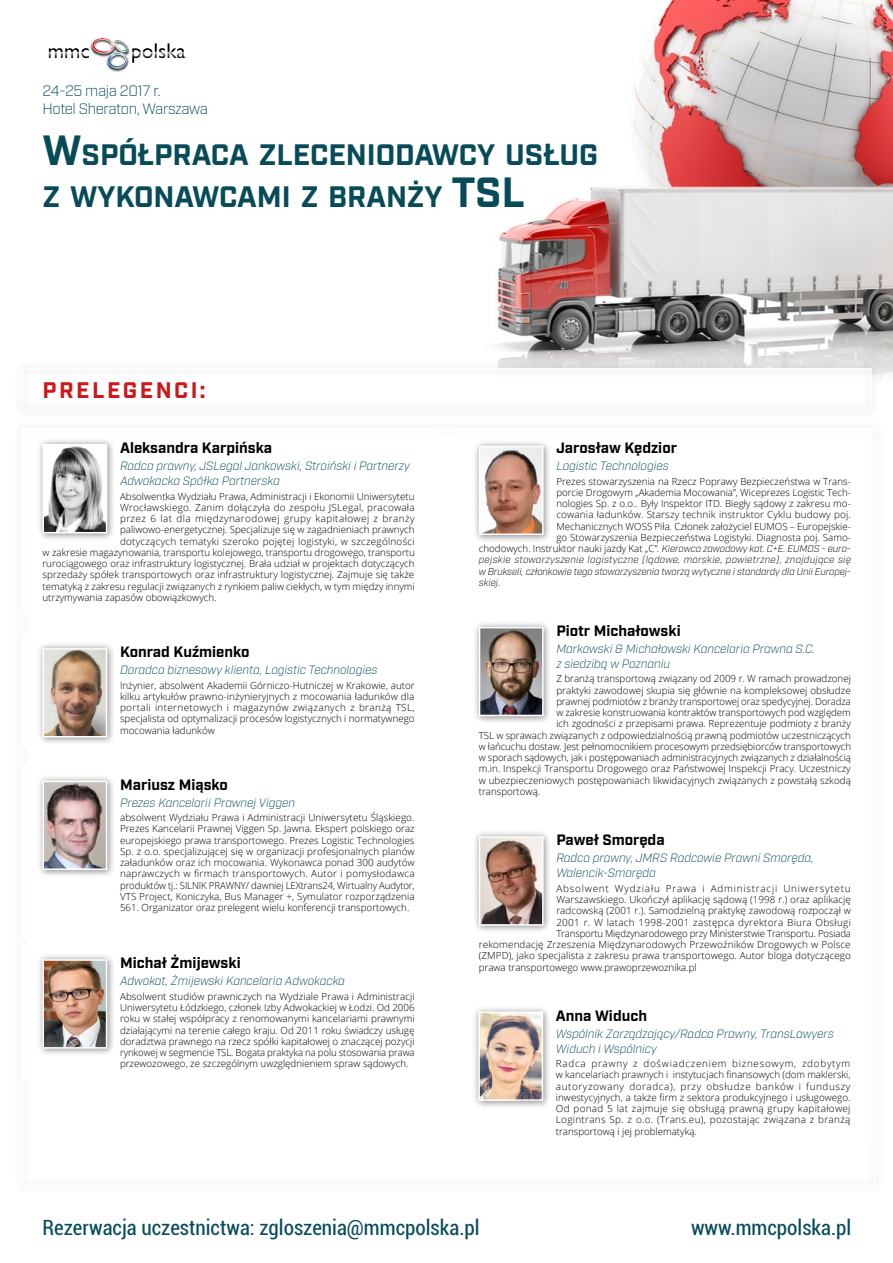
<style>
.page{position:relative;width:893px;height:1263px;background:#fff}
.page>*{position:absolute;margin:0;border:0;box-sizing:border-box;transform-origin:0 0}
.t1{font:700 29.55px/42.2px "Industry";letter-spacing:-.005em;color:#074b59}
.t2{font:700 22.5px "Industry";letter-spacing:.11em;color:#cd171a}
.t3{font:condensed 21px "Roboto";color:#074b59}
.t4{font:700 15px "Industry";color:#000}
.t5{font:300 15px/18px "Industry";letter-spacing:-.025em;color:#074b59}
.t6{font:italic 300 12px/15px "Industry";color:#074b59}
.t7{font:300 9.75px/11.2px "Open Sans";color:#000;text-align:justify}
.t8{font:italic 300 9.75px/11.2px "Industry";color:#000;text-align:justify}
.t9{font:300 9.75px "Open Sans";letter-spacing:.025em;color:#000}
.t10{font:300 9.75px "Open Sans";letter-spacing:.02em;color:#000}
.t11{font:300 9.75px "Open Sans";letter-spacing:.04em;color:#000}
.t12{font:300 9.75px "Open Sans";letter-spacing:.075em;color:#000}
.s1{font-size:42.15px}
.s2{font-family:"Industry";font-style:italic}
</style>
<div class="page">
<img style="left:497px;top:0;width:396px;height:381px">
<svg style="left:49px;top:38px;width:136px;height:34px"></svg>
<div style="left:13px;top:359px;width:867px;height:60px;background:#000;opacity:.25"></div>
<div style="left:35px;top:641px;width:80px;height:104px;background:#000;opacity:.25"></div>
<img style="left:46px;top:651px;width:58px;height:83px">
<div style="left:43px;top:648px;width:64px;height:89px;border:2px solid #fff"></div>
<div style="left:35px;top:952px;width:80px;height:104px;background:#000;opacity:.25"></div>
<img style="left:46px;top:962px;width:58px;height:83px">
<div style="left:43px;top:959px;width:64px;height:89px;border:2px solid #fff"></div>
<div style="left:471px;top:619px;width:81px;height:105px;background:#000;opacity:.25"></div>
<img style="left:482px;top:630px;width:59px;height:83px">
<div style="left:479px;top:627px;width:65px;height:89px;border:2px solid #fff"></div>
<div style="left:471px;top:829px;width:81px;height:104px;background:#000;opacity:.25"></div>
<img style="left:482px;top:839px;width:59px;height:84px">
<div style="left:479px;top:836px;width:65px;height:90px;border:2px solid #fff"></div>
<div style="left:471px;top:438px;width:81px;height:104px;background:#000;opacity:.25"></div>
<img style="left:482px;top:449px;width:59px;height:83px">
<div style="left:479px;top:446px;width:65px;height:89px;border:2px solid #fff"></div>
<div style="left:471px;top:1004px;width:80px;height:104px;background:#000;opacity:.25"></div>
<img style="left:481px;top:1014px;width:59px;height:84px">
<div style="left:478px;top:1011px;width:65px;height:90px;border:2px solid #fff"></div>
<div style="left:35px;top:773px;width:80px;height:104px;background:#000;opacity:.25"></div>
<img style="left:46px;top:784px;width:58px;height:83px">
<div style="left:43px;top:781px;width:64px;height:89px;border:2px solid #fff"></div>
<div style="left:35px;top:437px;width:80px;height:104px;background:#000;opacity:.25"></div>
<img style="left:46px;top:447px;width:58px;height:83px">
<div style="left:43px;top:444px;width:64px;height:89px;border:2px solid #fff"></div>
<h3 class="t5" style="left:43px;top:82px;width:167px">24-25 maja 2017 r.<br>Hotel Sheraton, Warszawa</h3>
<h1 class="t1" style="left:43px;top:135px;width:557px"><span class="s1">W</span>SPÓŁPRACA ZLECENIODAWCY USŁUG<br>Z WYKONAWCAMI Z BRANŻY <span class="s1">TSL</span></h1>
<h2 class="t2" style="left:43px;top:377px;width:164px">PRELEGENCI:</h2>
<h3 class="t4" style="left:120px;top:439px;width:153px">Aleksandra Karpińska</h3>
<p class="t6" style="left:120px;top:459px;width:291px">Radca prawny, JSLegal Jankowski, Stroiński i Partnerzy<br>Adwokacka Spółka Partnerska</p>
<p class="t7" style="left:120px;top:490px;width:296px">Absolwentka Wydziału Prawa, Administracji i Ekonomii Uniwersytetu</p>
<p class="t9" style="left:120px;top:501px;width:296px">Wrocławskiego. Zanim dołączyła do zespołu JSLegal, pracowała</p>
<p class="t11" style="left:120px;top:512px;width:296px">przez 6 lat dla międzynarodowej grupy kapitałowej z branży</p>
<p class="t7" style="left:120px;top:524px;width:296px">paliwowo-energetycznej. Specjalizuje się w zagadnieniach prawnych</p>
<p class="t10" style="left:120px;top:534px;width:296px">dotyczących tematyki szeroko pojętej logistyki, w szczególności</p>
<p class="t7" style="left:43px;top:546px;width:374px">w zakresie magazynowania, transportu kolejowego, transportu drogowego, transportu</p>
<p class="t7" style="left:43px;top:558px;width:374px">rurociągowego oraz infrastruktury logistycznej. Brała udział w projektach dotyczących</p>
<p class="t7" style="left:43px;top:569px;width:373px">sprzedaży spółek transportowych oraz infrastruktury logistycznej. Zajmuje się także</p>
<p class="t7" style="left:43px;top:580px;width:374px">tematyką z zakresu regulacji związanych z rynkiem paliw ciekłych, w tym między innymi</p>
<p class="t7" style="left:43px;top:591px;width:176px">utrzymywania zapasów obowiązkowych.</p>
<h3 class="t4" style="left:120px;top:643px;width:131px">Konrad Kuźmienko</h3>
<p class="t6" style="left:120px;top:663px;width:259px">Doradca biznesowy klienta, Logistic Technologies</p>
<p class="t7" style="left:120px;top:679px;width:296px">Inżynier, absolwent Akademii Górniczo-Hutniczej w Krakowie, autor kilku artykułów prawno-inżynieryjnych z mocowania ładunków dla portali internetowych i magazynów związanych z branżą TSL, specjalista od optymalizacji procesów logistycznych i normatywnego mocowania ładunków</p>
<h3 class="t4" style="left:120px;top:775px;width:109px">Mariusz Miąsko</h3>
<p class="t6" style="left:120px;top:795px;width:177px">Prezes Kancelarii Prawnej Viggen</p>
<p class="t7" style="left:120px;top:812px;width:296px">absolwent Wydziału Prawa i Administracji Uniwersytetu Śląskiego.<br>Prezes Kancelarii Prawnej Viggen Sp. Jawna. Ekspert polskiego oraz europejskiego prawa transportowego. Prezes Logistic Technologies Sp. z o.o. specjalizującej się w organizacji profesjonalnych planów załadunków oraz ich mocowania. Wykonawca ponad 300 audytów naprawczych w firmach transportowych. Autor i pomysłodawca produktów tj.: SILNIK PRAWNY/ dawniej LEXtrans24, Wirtualny Audytor, VTS Project, Koniczyka, Bus Manager +, Symulator rozporządzenia 561. Organizator oraz prelegent wielu konferencji transportowych.</p>
<h3 class="t4" style="left:120px;top:954px;width:122px">Michał Żmijewski</h3>
<p class="t6" style="left:120px;top:974px;width:226px">Adwokat, Żmijewski Kancelaria Adwokacka</p>
<p class="t7" style="left:120px;top:990px;width:296px">Absolwent studiów prawniczych na Wydziale Prawa i Administracji Uniwersytetu Łódzkiego, członek Izby Adwokackiej w Łodzi. Od 2006 roku w stałej współpracy z renomowanymi kancelariami prawnymi działającymi na terenie całego kraju. Od 2011 roku świadczy usługę doradztwa prawnego na rzecz spółki kapitałowej o znaczącej pozycji rynkowej w segmencie TSL. Bogata praktyka na polu stosowania prawa przewozowego, ze szczególnym uwzględnieniem spraw sądowych.</p>
<h3 class="t4" style="left:556px;top:439px;width:122px">Jarosław Kędzior</h3>
<p class="t6" style="left:556px;top:459px;width:114px">Logistic Technologies</p>
<p class="t7" style="left:479px;top:475px;width:374px;text-align:right">Prezes stowarzyszenia na Rzecz Poprawy Bezpieczeństwa w Trans-<br>porcie Drogowym „Akademia Mocowania”, Wiceprezes Logistic Tech-<br>nologies Sp. z o.o.. Były Inspektor ITD. Biegły sądowy z zakresu mo-<br>cowania ładunków. Starszy technik instruktor Cyklu budowy poj.<br>Mechanicznych WOSS Piła. Członek założyciel EUMOS – Europejskie-<br>go Stowarzyszenia Bezpieczeństwa Logistyki. Diagnosta poj. Samo-<br>chodowych. Instruktor nauki jazdy Kat „C”<span class="s2">. Kierowca zawodowy kat. C+E. EUMOS - euro-</span></p>
<p class="t8" style="left:479px;top:554px;width:374px">pejskie stowarzyszenie logistyczne (lądowe, morskie, powietrzne), znajdujące się w Brukseli, członkowie tego stowarzyszenia tworzą wytyczne i standardy dla Unii Europej&shy;skiej.</p>
<h3 class="t4" style="left:556px;top:622px;width:126px">Piotr Michałowski</h3>
<p class="t6" style="left:556px;top:641px;width:260px">Markowski &amp; Michałowski Kancelaria Prawna S.C. z siedzibą w Poznaniu</p>
<p class="t7" style="left:556px;top:673px;width:296px">Z branżą transportową związany od 2009 r. W ramach prowadzonej</p>
<p class="t7" style="left:556px;top:684px;width:296px">praktyki zawodowej skupia się głównie na kompleksowej obsłudze</p>
<p class="t7" style="left:556px;top:695px;width:296px">prawnej podmiotów z branży transportowej oraz spedycyjnej. Doradza</p>
<p class="t7" style="left:556px;top:707px;width:296px">w zakresie konstruowania kontraktów transportowych pod względem</p>
<p class="t7" style="left:556px;top:718px;width:296px">ich zgodności z przepisami prawa. Reprezentuje podmioty z branży</p>
<p class="t7" style="left:479px;top:729px;width:374px">TSL w sprawach związanych z odpowiedzialnością prawną podmiotów uczestniczących</p>
<p class="t7" style="left:479px;top:740px;width:374px">w łańcuchu dostaw. Jest pełnomocnikiem procesowym przedsiębiorców transportowych</p>
<p class="t7" style="left:479px;top:752px;width:374px">w sporach sądowych, jak i postępowaniach administracyjnych związanych z działalnością</p>
<p class="t7" style="left:479px;top:763px;width:373px">m.in. Inspekcji Transportu Drogowego oraz Państwowej Inspekcji Pracy. Uczestniczy</p>
<p class="t7" style="left:479px;top:774px;width:374px">w ubezpieczeniowych postępowaniach likwidacyjnych związanych z powstałą szkodą</p>
<p class="t7" style="left:479px;top:785px;width:63px">transportową.</p>
<h3 class="t4" style="left:556px;top:831px;width:110px">Paweł Smoręda</h3>
<p class="t6" style="left:556px;top:851px;width:259px">Radca prawny, JMRS Radcowie Prawni Smoręda,<br>Walencik-Smoręda</p>
<p class="t12" style="left:556px;top:882px;width:296px">Absolwent Wydziału Prawa i Administracji Uniwersytetu</p>
<p class="t7" style="left:556px;top:894px;width:296px">Warszawskiego. Ukończył aplikację sądową (1998 r.) oraz aplikację</p>
<p class="t7" style="left:556px;top:905px;width:296px">radcowską (2001 r.). Samodzielną praktykę zawodową rozpoczął w</p>
<p class="t9" style="left:556px;top:915px;width:296px">2001 r. W latach 1998-2001 zastępca dyrektora Biura Obsługi</p>
<p class="t7" style="left:556px;top:927px;width:296px">Transportu Międzynarodowego przy Ministerstwie Transportu. Posiada</p>
<p class="t7" style="left:479px;top:939px;width:373px">rekomendację Zrzeszenia Międzynarodowych Przewoźników Drogowych w Polsce</p>
<p class="t7" style="left:479px;top:950px;width:374px">(ZMPD), jako specjalista z zakresu prawa transportowego. Autor bloga dotyczącego</p>
<p class="t7" style="left:479px;top:961px;width:219px">prawa transportowego www.prawoprzewoznika.pl</p>
<h3 class="t4" style="left:556px;top:1006px;width:93px">Anna Widuch</h3>
<p class="t6" style="left:556px;top:1026px;width:279px">Wspólnik Zarządzający/Radca Prawny, TransLawyers<br>Widuch i Wspólnicy</p>
<p class="t7" style="left:556px;top:1058px;width:296px">Radca prawny z doświadczeniem biznesowym, zdobytym w kancelariach prawnych i instytucjach finansowych (dom maklerski, autoryzowany doradca), przy obsłudze banków i funduszy inwestycyjnych, a także firm z sektora produkcyjnego i usługowego.<br>Od ponad 5 lat zajmuje się obsługą prawną grupy kapitałowej Logintrans Sp. z o.o. (Trans.eu), pozostając związana z branżą transportową i jej problematyką.</p>
<h3 class="t3" style="left:43px;top:1213px;width:439px">Rezerwacja uczestnictwa: zgloszenia@mmcpolska.pl</h3>
<h3 class="t3" style="left:691px;top:1213px;width:162px">www.mmcpolska.pl</h3>
</div>
